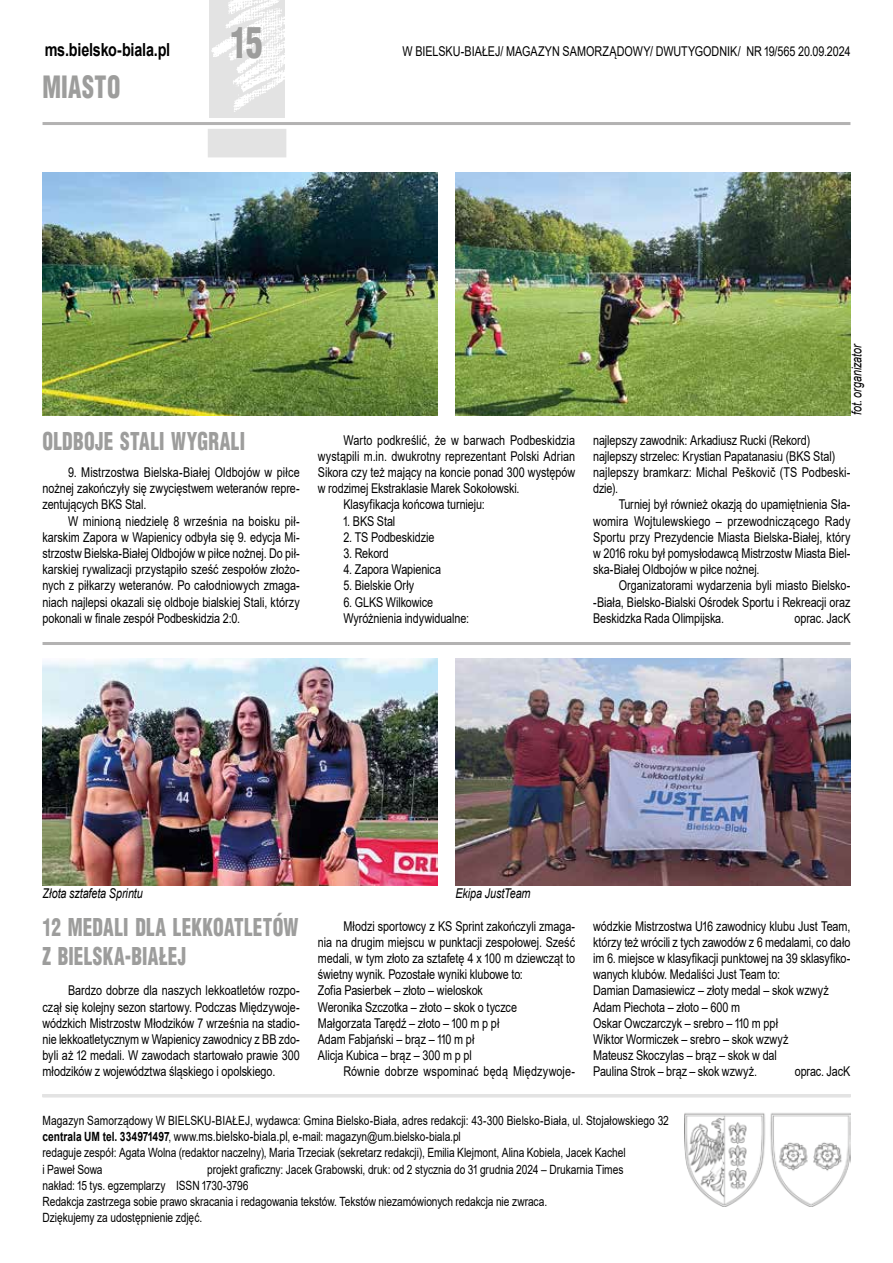
<style>
.page{position:relative;width:893px;height:1263px;background:#fff}
.page>*{position:absolute;margin:0;border:0;box-sizing:border-box;transform-origin:0 0}
.t1{font:900 42px "Switzerland Cond";color:#9d9d9c;scale:.8 1}
.t2{font:900 30px "Switzerland Cond";letter-spacing:.02em;color:#9d9d9c;scale:.8 1}
.t3{font:900 24px/28.8px "Switzerland Cond";letter-spacing:.015em;color:#9d9d9c;scale:.8 1}
.t4{font:700 18px "Arial";letter-spacing:-.015em;color:#000;scale:.8 1}
.t5{font:13.5px/16.2px "Arial";letter-spacing:-.005em;color:#000;text-align:justify;scale:.8 1}
.t6{font:italic 13.5px "Arial";letter-spacing:-.01em;color:#000;scale:.8 1}
.t7{font:12.75px/16.2px "Arial";letter-spacing:-.005em;color:#000;scale:.8 1}
.s1{font-weight:700}
.s2{font-size:13.5px}
</style>
<div class="page">
<hr style="left:43px;top:122px;width:807px;height:3px;background:#b3b2b2">
<img style="left:209px;top:0;width:76px;height:117px">
<div style="left:208px;top:129px;width:78px;height:28px;background:#e3e3e3"></div>
<img style="left:684px;top:1113px;width:166px;height:94px">
<hr style="left:43px;top:1094px;width:807px;height:3px;background:#e3e3e3">
<img style="left:455px;top:172px;width:395px;height:243px">
<hr style="left:43px;top:642px;width:807px;height:3px;background:#b3b2b2">
<img style="left:43px;top:658px;width:394px;height:227px">
<img style="left:455px;top:658px;width:395px;height:227px">
<img style="left:43px;top:172px;width:394px;height:243px">
<h3 class="t4" style="left:45px;top:37px;width:158px">ms.bielsko-biala.pl</h3>
<h2 class="t2" style="left:43px;top:68px;width:99px">MIASTO</h2>
<h1 class="t1" style="left:230px;top:16px;width:42px">15</h1>
<p class="t5" style="left:402px;top:43px;width:561px">W BIELSKU-BIAŁEJ/ MAGAZYN SAMORZĄDOWY/ DWUTYGODNIK/ NR 19/565 20.09.2024</p>
<h3 class="t3" style="left:43px;top:426px;width:255px">OLDBOJE STALI WYGRALI</h3>
<p class="t5" style="left:43px;top:464px;width:323px;text-indent:26px">9. Mistrzostwa Bielska-Białej Oldbojów w piłce nożnej zakończyły się zwycięstwem weteranów repre&shy;zentujących BKS Stal.</p>
<p class="t5" style="left:43px;top:513px;width:323px;text-indent:26px">W minioną niedzielę 8 września na boisku pił&shy;karskim Zapora w Wapienicy odbyła się 9. edycja Mi&shy;strzostw Bielska-Białej Oldbojów w piłce nożnej. Do pił&shy;karskiej rywalizacji przystąpiło sześć zespołów złożo&shy;nych z piłkarzy weteranów. Po całodniowych zmaga&shy;niach najlepsi okazali się oldboje bialskiej Stali, którzy pokonali w finale zespół Podbeskidzia 2:0.</p>
<p class="t5" style="left:343px;top:432px;width:291px">Warto podkreślić, że w barwach Podbeskidzia</p>
<p class="t5" style="left:318px;top:448px;width:323px">wystąpili m.in. dwukrotny reprezentant Polski Adrian</p>
<p class="t5" style="left:318px;top:464px;width:323px">Sikora czy też mający na koncie ponad 300 występów</p>
<p class="t5" style="left:318px;top:480px;width:254px">w rodzimej Ekstraklasie Marek Sokołowski.</p>
<p class="t5" style="left:343px;top:496px;width:178px">Klasyfikacja końcowa turnieju:</p>
<p class="t5" style="left:343px;top:513px;width:67px">1. BKS Stal</p>
<p class="t5" style="left:343px;top:529px;width:115px">2. TS Podbeskidzie</p>
<p class="t5" style="left:343px;top:545px;width:58px">3. Rekord</p>
<p class="t5" style="left:343px;top:561px;width:124px">4. Zapora Wapienica</p>
<p class="t5" style="left:343px;top:577px;width:90px">5. Bielskie Orły</p>
<p class="t5" style="left:343px;top:594px;width:159px">6. GLKS Wilkowice<br>Wyróżnienia indywidualne:</p>
<p class="t6" style="left:848px;top:415px;width:91px;rotate:-90deg">fot. organizator</p>
<p class="t5" style="left:593px;top:432px;width:323px;text-align:left">najlepszy zawodnik: Arkadiusz Rucki (Rekord) najlepszy strzelec: Krystian Papatanasiu (BKS Stal) najlepszy bramkarz: Michal Peškovič (TS Podbeski&shy;dzie).</p>
<p class="t5" style="left:593px;top:496px;width:323px;text-indent:26px">Turniej był również okazją do upamiętnienia Sła&shy;womira Wojtulewskiego – przewodniczącego Rady Sportu przy Prezydencie Miasta Bielska-Białej, który w 2016 roku był pomysłodawcą Mistrzostw Miasta Biel&shy;ska-Białej Oldbojów w piłce nożnej.</p>
<p class="t5" style="left:593px;top:577px;width:323px;text-indent:26px">Organizatorami wydarzenia byli miasto Bielsko--Biała, Bielsko-Bialski Ośrodek Sportu i Rekreacji oraz Beskidzka Rada Olimpijska.</p>
<p class="t5" style="left:794px;top:610px;width:72px">oprac. JacK</p>
<p class="t6" style="left:43px;top:885px;width:127px">Złota sztafeta Sprintu</p>
<p class="t6" style="left:455px;top:885px;width:95px">Ekipa JustTeam</p>
<h3 class="t3" style="left:43px;top:912px;width:322px">12 MEDALI DLA LEKKOATLETÓW<br>Z BIELSKA-BIAŁEJ</h3>
<p class="t5" style="left:43px;top:982px;width:323px;text-indent:26px">Bardzo dobrze dla naszych lekkoatletów rozpo&shy;czął się kolejny sezon startowy. Podczas Międzywoje&shy;wódzkich Mistrzostw Młodzików 7 września na stadio&shy;nie lekkoatletycznym w Wapienicy zawodnicy z BB zdo&shy;byli aż 12 medali. W zawodach startowało prawie 300 młodzików z województwa śląskiego i opolskiego.</p>
<p class="t5" style="left:318px;top:918px;width:323px;text-align:left;text-indent:26px">Młodzi sportowcy z KS Sprint zakończyli zmaga&shy;nia na drugim miejscu w punktacji zespołowej. Sześć medali, w tym złoto za sztafetę 4 x 100 m dziewcząt to świetny wynik. Pozostałe wyniki klubowe to:<br>Zofia Pasierbek – złoto – wieloskok<br>Weronika Szczotka – złoto – skok o tyczce<br>Małgorzata Tarędź – złoto – 100 m p pł<br>Adam Fabjański – brąz – 110 m pł<br>Alicja Kubica – brąz – 300 m p pl</p>
<p class="t5" style="left:343px;top:1063px;width:291px">Równie dobrze wspominać będą Międzywoje-</p>
<p class="t5" style="left:593px;top:918px;width:323px;text-align:left">wódzkie Mistrzostwa U16 zawodnicy klubu Just Team, którzy też wrócili z tych zawodów z 6 medalami, co dało im 6. miejsce w klasyfikacji punktowej na 39 sklasyfiko&shy;wanych klubów. Medaliści Just Team to:<br>Damian Damasiewicz – złoty medal – skok wzwyż Adam Piechota – złoto – 600 m<br>Oskar Owczarczyk – srebro – 110 m ppł<br>Wiktor Wormiczek – srebro – skok wzwyż<br>Mateusz Skoczylas – brąz – skok w dal<br>Paulina Strok – brąz – skok wzwyż.</p>
<p class="t5" style="left:795px;top:1063px;width:71px">oprac. JacK</p>
<p class="t7" style="left:43px;top:1112px;width:785px">Magazyn Samorządowy W BIELSKU-BIAŁEJ, wydawca: Gmina Bielsko-Biała, adres redakcji: 43-300 Bielsko-Biała, ul. Stojałowskiego 32 <span class="s1">centrala UM tel. 334971497</span>, www.<span class="s2">ms.bielsko-biala.pl</span>, e-mail: magazyn@um.bielsko-biala.pl<br>redaguje zespół: Agata Wolna (redaktor naczelny), Maria Trzeciak (sekretarz redakcji), Emilia Klejmont, Alina Kobiela, Jacek Kachel<br>i Paweł Sowa</p>
<p class="t7" style="left:43px;top:1161px;width:728px;text-indent:165px">projekt graficzny: Jacek Grabowski, druk: od 2 stycznia do 31 grudnia 2024 – Drukarnia Times nakład: 15 tys. egzemplarzy ISSN 1730-3796<br>Redakcja zastrzega sobie prawo skracania i redagowania tekstów. Tekstów niezamówionych redakcja nie zwraca.<br>Dziękujemy za udostępnienie zdjęć.</p>
</div>
